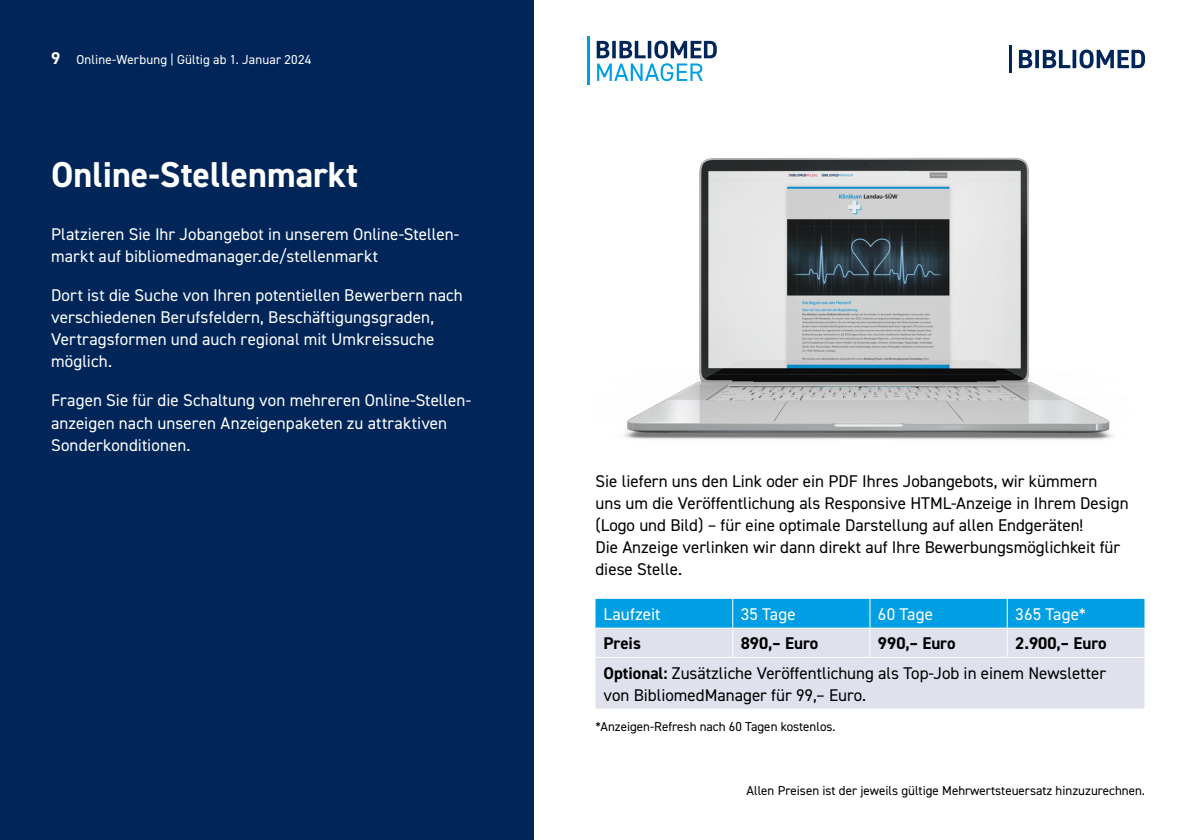
<style>
.page{position:relative;width:1191px;height:840px;background:#fff}
.page>*{position:absolute;margin:0;border:0;box-sizing:border-box;transform-origin:0 0}
.t1{font:700 36px "DIN2014";color:#fff}
.t2{font:17px/22px "DIN2014";letter-spacing:.005em;color:#fff}
.t3{font:17px/22px "DIN2014";color:#000;text-align:right}
.t4{font:700 17px "DIN2014";color:#000}
.t5{font:13px "DIN2014";color:#000}
.t6{font:13px "DIN2014";letter-spacing:.015em;color:#fff}
.s1{font-weight:700;font-size:17px}
.s2{font-weight:700}
</style>
<div class="page">
<div style="left:0;top:0;width:533px;height:839px;background:#002659"></div>
<div style="left:595px;top:658px;width:549px;height:50px;background:#dfe1ed"></div>
<svg style="left:595px;top:598px;width:549px;height:58px;background:#72c1e8"></svg>
<img style="left:624px;top:157px;width:489px;height:283px">
<hr style="left:588px;top:36px;width:2px;height:49px;background:#009ee3">
<svg style="left:596px;top:41px;width:121px;height:40px"></svg>
<hr style="left:1009px;top:45px;width:2px;height:27px;background:#002659">
<svg style="left:1019px;top:50px;width:126px;height:18px"></svg>
<p class="t6" style="left:51px;top:52px;width:262px"><span class="s1">9</span> Online-Werbung | Gültig ab 1. Januar 2024</p>
<h1 class="t1" style="left:51px;top:150px;width:308px">Online-Stellenmarkt</h1>
<p class="t2" style="left:51px;top:223px;width:410px">Platzieren Sie Ihr Jobangebot in unserem Online-Stellen&shy;markt auf bibliomedmanager.de/stellenmarkt</p>
<p class="t2" style="left:51px;top:284px;width:413px">Dort ist die Suche von Ihren potentiellen Bewerbern nach verschiedenen Berufsfeldern, Beschäftigungsgraden, Vertragsformen und auch regional mit Umkreissuche möglich.</p>
<p class="t2" style="left:51px;top:389px;width:421px">Fragen Sie für die Schaltung von mehreren Online-Stellen&shy;anzeigen nach unseren Anzeigenpaketen zu attraktiven<br>Sonderkonditionen.</p>
<p class="t3" style="left:595px;top:470px;width:534px;text-align:left">Sie liefern uns den Link oder ein PDF Ihres Jobangebots, wir kümmern<br>uns um die Veröffentlichung als Responsive HTML-Anzeige in Ihrem Design (Logo und Bild) – für eine optimale Darstellung auf allen Endgeräten!<br>Die Anzeige verlinken wir dann direkt auf Ihre Bewerbungsmöglichkeit für diese Stelle.</p>
<p class="t2" style="left:603px;top:602px;width:59px">Laufzeit</p>
<p class="t2" style="left:740px;top:602px;width:57px">35 Tage</p>
<p class="t2" style="left:878px;top:602px;width:56px">60 Tage</p>
<p class="t2" style="left:1015px;top:602px;width:72px">365 Tage*</p>
<p class="t4" style="left:603px;top:631px;width:39px">Preis</p>
<p class="t4" style="left:740px;top:631px;width:79px">890,– Euro</p>
<p class="t4" style="left:878px;top:631px;width:79px">990,– Euro</p>
<p class="t3" style="left:603px;top:628px;width:505px;line-height:29.2px"><span class="s2">2.900,– Euro<br>Optional:</span> Zusätzliche Veröffentlichung als Top-Job in einem Newsletter</p>
<p class="t3" style="left:603px;top:683px;width:264px">von BibliomedManager für 99,– Euro.</p>
<p class="t5" style="left:595px;top:718px;width:242px">*Anzeigen-Refresh nach 60 Tagen kostenlos.</p>
<p class="t5" style="left:746px;top:781px;width:400px">Allen Preisen ist der jeweils gültige Mehrwertsteuersatz hinzuzurechnen.</p>
</div>
